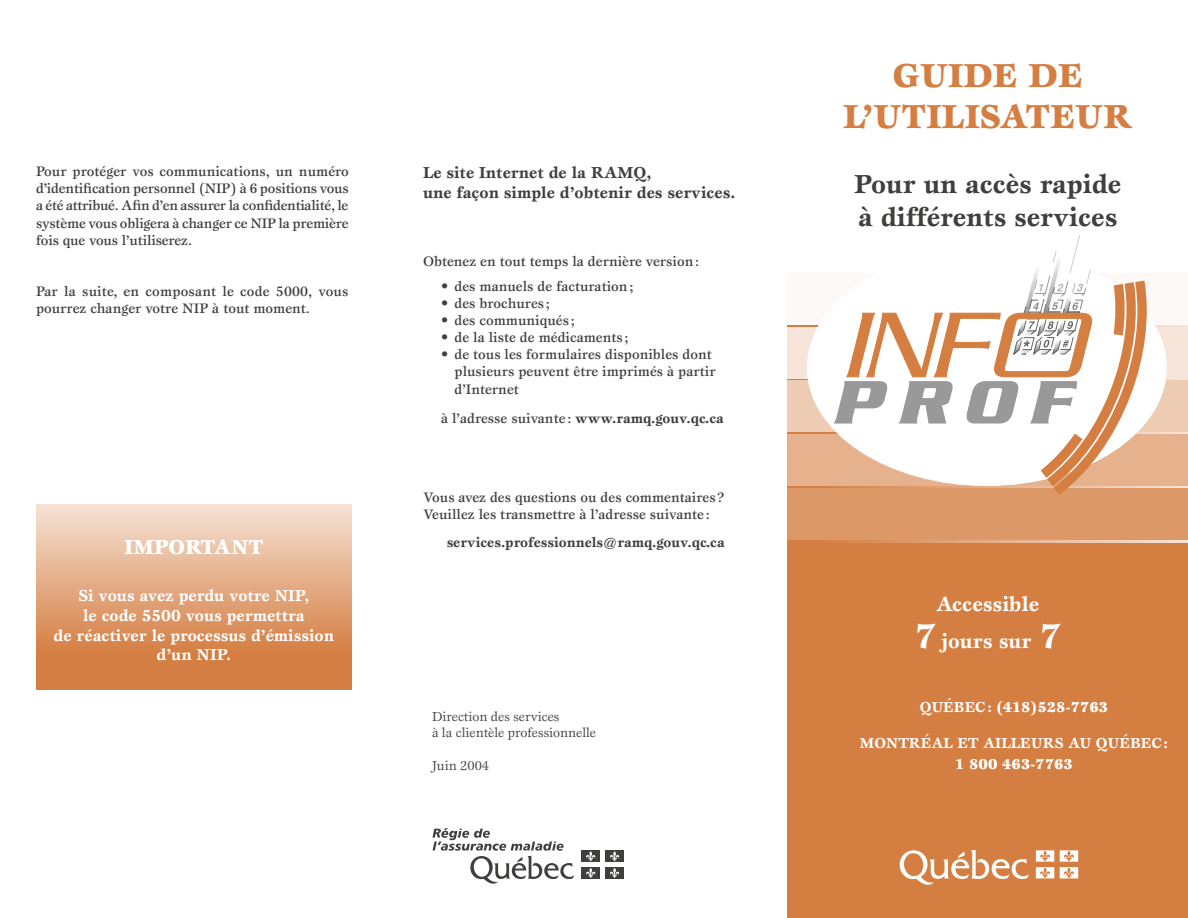
<style>
.page{position:relative;width:1188px;height:918px;background:#fff}
.page>*{position:absolute;margin:0;border:0;box-sizing:border-box;transform-origin:0 0}
.TEXTE{font:900 34.5px/41.4px "Esprit";color:#d57e42;text-align:center}
.TEXTE-2{font:700 27px/32.4px "Esprit";color:#3f403e}
.TEXTE-3{font:700 21px "Esprit";color:#fff}
.TEXTE-4{font:900 21px "Esprit";color:#fff}
.TEXTE-5{font:700 16.5px "Esprit";color:#fff}
.TEXTE-6{font:700 16.5px "Esprit";color:#3f403e}
.TEXTE-7{font:700 15px/21px "Esprit";color:#fff;text-align:center}
.TEXTE-8{font:900 15px "Esprit";color:#fff}
.TEXTE-9{font:500 14.25px/17.1px "Esprit";color:#3f403e;text-align:justify}
.INDENT{font:500 14.25px/17.1px "Esprit";color:#3f403e}
.TEXTE-10{font:700 14.25px "Esprit";color:#3f403e}
.t1{font:13.5px/16.2px "Esprit";color:#3f403e}
.s1{font-weight:700}
.s2{font-size:36px}
.s3{font-weight:900}
</style>
<div class="page">
<div style="left:788px;top:274px;width:400px;height:51px;background:#fdf9f6"></div>
<div style="left:788px;top:327px;width:400px;height:51px;background:#f7e5d9"></div>
<div style="left:788px;top:381px;width:400px;height:51px;background:#eecbb3"></div>
<div style="left:788px;top:435px;width:400px;height:51px;background:#e6b28e"></div>
<div style="left:788px;top:489px;width:400px;height:51px;background:#dd9868"></div>
<svg style="left:36px;top:504px;width:316px;height:186px;background:#e2a67d"></svg>
<div style="left:788px;top:543px;width:400px;height:375px;background:#d57e42"></div>
<div style="left:807px;top:249px;width:360px;height:237px;background:#fff;border-radius:50%"></div>
<svg style="left:900px;top:850px;width:129px;height:35px"></svg>
<svg style="left:1036px;top:850px;width:18px;height:28px"></svg>
<svg style="left:1060px;top:850px;width:18px;height:28px"></svg>
<svg style="left:432px;top:828px;width:142px;height:56px"></svg>
<div style="left:582px;top:851px;width:18px;height:11px;background:#3f403e"></div>
<svg style="left:586px;top:851px;width:10px;height:10px"></svg>
<div style="left:605px;top:851px;width:19px;height:11px;background:#3f403e"></div>
<svg style="left:610px;top:851px;width:10px;height:10px"></svg>
<div style="left:582px;top:867px;width:18px;height:12px;background:#3f403e"></div>
<svg style="left:586px;top:868px;width:10px;height:10px"></svg>
<div style="left:605px;top:867px;width:19px;height:12px;background:#3f403e"></div>
<svg style="left:610px;top:868px;width:10px;height:10px"></svg>
<svg style="left:835px;top:235px;width:312px;height:260px"></svg>
<p class="TEXTE-9" style="left:36px;top:163px;width:314px">Pour protéger vos communications, un numéro d’identification personnel (NIP) à 6 positions vous a été attribué. Afin d’en assurer la confidentialité, le système vous obligera à changer ce NIP la première fois que vous l’utiliserez.</p>
<p class="TEXTE-9" style="left:36px;top:282px;width:314px">Par la suite, en composant le code 5000, vous pourrez changer votre NIP à tout moment.</p>
<p class="TEXTE-4" style="left:124px;top:534px;width:141px">IMPORTANT</p>
<p class="TEXTE-5" style="left:78px;top:585px;width:232px">Si vous avez perdu votre NIP,</p>
<p class="TEXTE-5" style="left:83px;top:605px;width:223px">le code 5500 vous permettra</p>
<p class="TEXTE-5" style="left:54px;top:625px;width:282px">de réactiver le processus d’émission</p>
<p class="TEXTE-5" style="left:157px;top:645px;width:76px">d’un NIP.</p>
<p class="TEXTE-6" style="left:423px;top:162px;width:230px">Le site Internet de la RAMQ,</p>
<p class="TEXTE-6" style="left:423px;top:182px;width:314px">une façon simple d’obtenir des services.</p>
<p class="TEXTE-9" style="left:423px;top:253px;width:278px">Obtenez en tout temps la dernière version :</p>
<p class="INDENT" style="left:441px;top:277px;width:194px">• des manuels de facturation ;</p>
<p class="INDENT" style="left:441px;top:294px;width:110px">• des brochures ;</p>
<p class="INDENT" style="left:441px;top:312px;width:135px">• des communiqués ;</p>
<p class="INDENT" style="left:441px;top:329px;width:189px">• de la liste de médicaments ;</p>
<p class="INDENT" style="left:454px;top:346px;width:263px;text-indent:-14px">• de tous les formulaires disponibles dont plusieurs peuvent être imprimés à partir d’Internet</p>
<p class="INDENT" style="left:441px;top:409px;width:284px">à l’adresse suivante : <span class="s1">www.ramq.gouv.qc.ca</span></p>
<p class="TEXTE-9" style="left:423px;top:488px;width:303px">Vous avez des questions ou des commentaires ?</p>
<p class="TEXTE-9" style="left:423px;top:505px;width:288px">Veuillez les transmettre à l’adresse suivante :</p>
<p class="TEXTE-10" style="left:447px;top:533px;width:280px">services.professionnels@ramq.gouv.qc.ca</p>
<p class="t1" style="left:432px;top:708px;width:166px">Direction des services<br>à la clientèle professionnelle</p>
<p class="t1" style="left:432px;top:757px;width:59px">Juin 2004</p>
<p class="TEXTE" style="left:843px;top:54px;width:290px">GUIDE DE<br>L’UTILISATEUR</p>
<p class="TEXTE-2" style="left:854px;top:167px;width:268px">Pour un accès rapide à différents services</p>
<p class="TEXTE-3" style="left:936px;top:590px;width:105px">Accessible</p>
<p class="TEXTE-3" style="left:915px;top:628px;width:148px"><span class="s2">7</span> jours sur <span class="s2">7</span></p>
<p class="TEXTE-8" style="left:920px;top:698px;width:190px"><span class="s1">QUÉBEC :</span> (418)528-7763</p>
<p class="TEXTE-7" style="left:860px;top:733px;width:310px">MONTRÉAL ET AILLEURS AU QUÉBEC :<br><span class="s3">1 800 463-7763</span></p>
</div>
